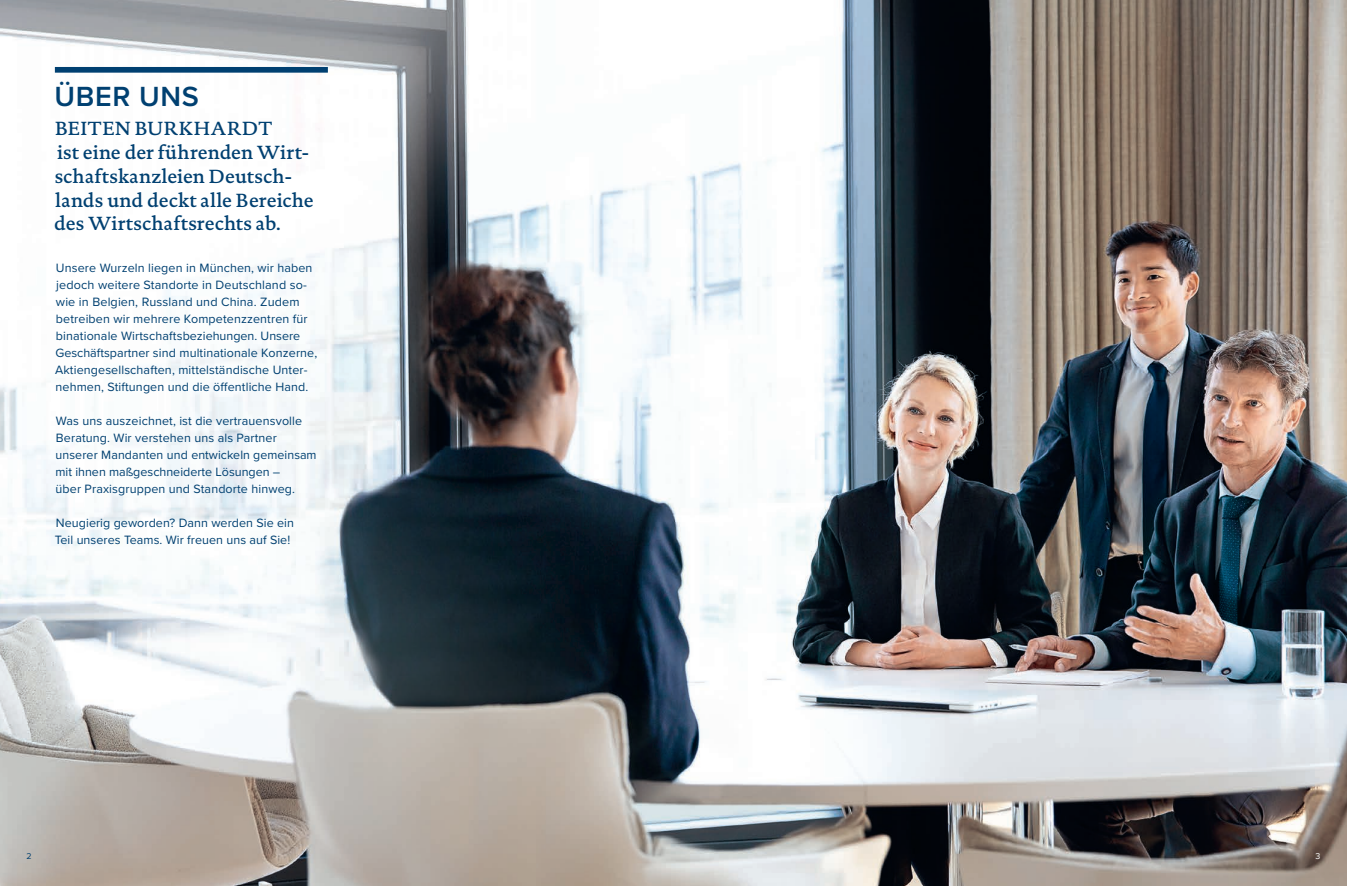
<style>
.page{position:relative;width:1347px;height:886px;background:#fff}
.page>*{position:absolute;margin:0;border:0;box-sizing:border-box;transform-origin:0 0}
.H2_Proxima_Nova_23pt{font:600 28.75px "Proxima Nova";letter-spacing:.025em;color:#004071}
.Intro-Text_DTL_Docum{font:500 19.38px/23.8px "DTL Documenta TOT";letter-spacing:.01em;color:#004071}
.Fließtext_Proxima_No{font:12.5px/17px "Proxima Nova";letter-spacing:.01em;color:#004071}
.t1{font:8.75px "Proxima Nova";color:#004071}
.t2{font:8.75px "Proxima Nova";color:#fff}
</style>
<div class="page">
<img style="left:0;top:0;width:1346px;height:886px">
<div style="left:55px;top:67px;width:273px;height:6px;background:#004071"></div>
<p class="H2_Proxima_Nova_23pt" style="left:54px;top:75px;width:146px">ÜBER UNS</p>
<p class="Intro-Text_DTL_Docum" style="left:54px;top:117px;width:261px">BEITEN BURKHARDT<br>ist eine der führenden Wirt&shy;schaftskanzleien Deutsch&shy;lands und deckt alle Bereiche des Wirtschaftsrechts ab.</p>
<p class="Fließtext_Proxima_No" style="left:55px;top:258px;width:264px">Unsere Wurzeln liegen in München, wir haben jedoch weitere Standorte in Deutschland so&shy;wie in Belgien, Russland und China. Zudem betreiben wir mehrere Kompetenzzentren für binationale Wirtschaftsbeziehungen. Unsere Geschäftspartner sind multinationale Konzerne, Aktiengesellschaften, mittelständische Unter&shy;nehmen, Stiftungen und die öffentliche Hand.</p>
<p class="Fließtext_Proxima_No" style="left:56px;top:411px;width:263px">Was uns auszeichnet, ist die vertrauensvolle Beratung. Wir verstehen uns als Partner unserer Mandanten und entwickeln gemeinsam mit ihnen maßgeschneiderte Lösungen –<br>über Praxisgruppen und Standorte hinweg.</p>
<p class="Fließtext_Proxima_No" style="left:55px;top:513px;width:241px">Neugierig geworden? Dann werden Sie ein<br>Teil unseres Teams. Wir freuen uns auf Sie!</p>
<p class="t1" style="left:27px;top:850px;width:7px">2</p>
<p class="t2" style="left:1315px;top:850px;width:6px">3</p>
</div>
